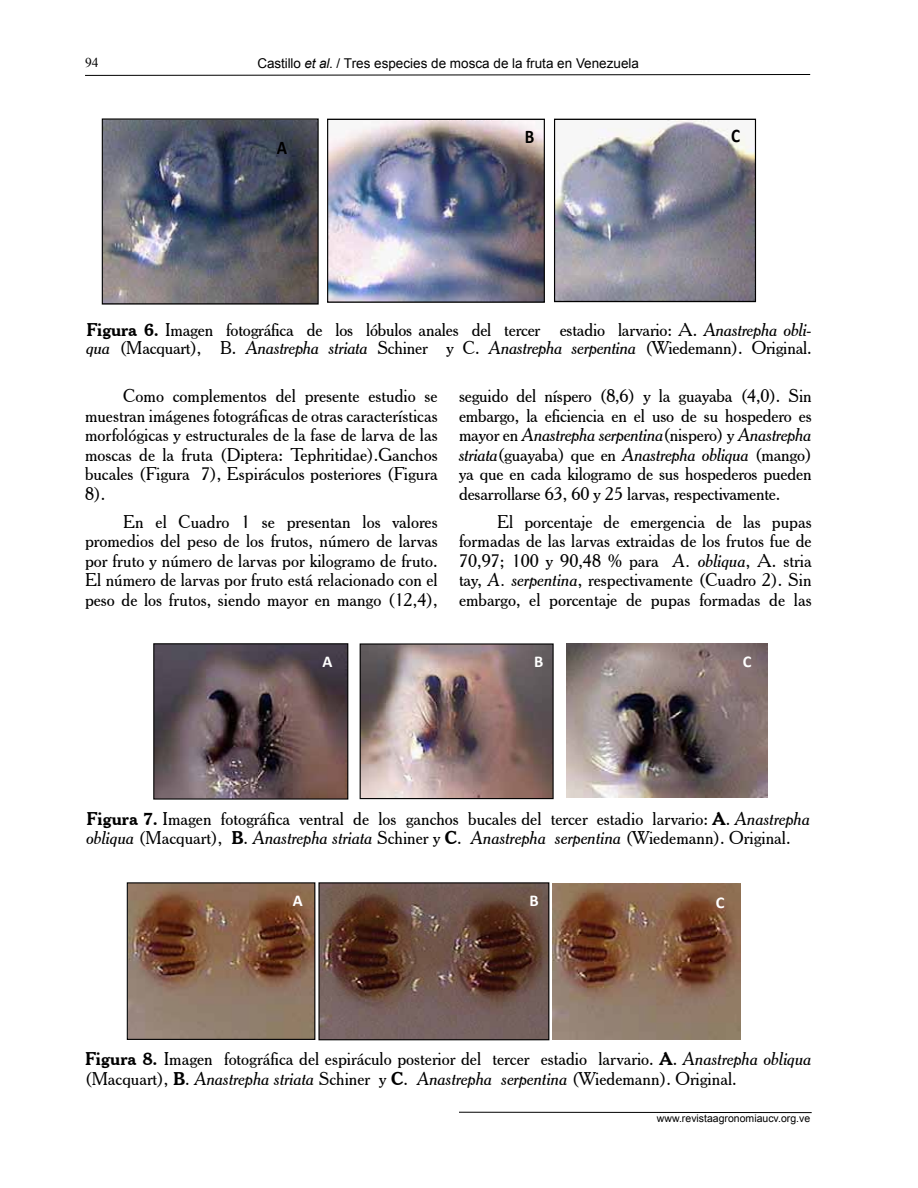
<style>
.page{position:relative;width:918px;height:1188px;background:#fff}
.page>*{position:absolute;margin:0;border:0;box-sizing:border-box;transform-origin:0 0}
.t1{font:700 19.35px "Calibri";color:#000;scale:.88 1}
.t2{font:18px/19.5px "Cheltenham BT";color:#000;text-align:justify}
.t3{font:700 16.5px "Calibri";color:#fff}
.t4{font:13.5px "Arial";color:#000}
.t5{font:13.5px "Times New Roman";color:#000}
.t6{font:10.5px "Arial";color:#000}
.s1{font-style:italic}
.s2{font-weight:700}
</style>
<div class="page">
<svg style="left:85px;top:74px;width:726px;height:2px"></svg>
<hr style="left:459px;top:1112px;width:353px;height:1px;background:#000">
<img style="left:104px;top:121px;width:213px;height:182px">
<div style="left:102px;top:119px;width:217px;height:186px;border:1px solid #000"></div>
<img style="left:556px;top:121px;width:198px;height:179px">
<div style="left:554px;top:119px;width:202px;height:183px;border:1px solid #000"></div>
<img style="left:329px;top:121px;width:214px;height:180px">
<div style="left:327px;top:119px;width:218px;height:184px;border:1px solid #000"></div>
<img style="left:155px;top:645px;width:191px;height:153px">
<div style="left:153px;top:643px;width:195px;height:157px;border:1px solid #000"></div>
<img style="left:362px;top:645px;width:190px;height:152px">
<div style="left:360px;top:643px;width:194px;height:156px;border:1px solid #000"></div>
<img style="left:567px;top:643px;width:200px;height:155px">
<img style="left:129px;top:884px;width:184px;height:154px">
<div style="left:127px;top:882px;width:188px;height:158px;border:1px solid #000"></div>
<img style="left:320px;top:884px;width:227px;height:154px">
<div style="left:318px;top:882px;width:231px;height:158px;border:1px solid #000"></div>
<img style="left:553px;top:884px;width:187px;height:155px">
<p class="t5" style="left:85px;top:54px;width:15px">94</p>
<p class="t4" style="left:258px;top:54px;width:383px">Castillo <span class="s1">et al</span>. / Tres especies de mosca de la fruta en Venezuela</p>
<p class="t1" style="left:277px;top:135px;width:13px">A</p>
<p class="t1" style="left:525px;top:124px;width:12px">B</p>
<p class="t1" style="left:731px;top:123px;width:12px">C</p>
<p class="t2" style="left:87px;top:320px;width:727px;line-height:18px"><span class="s2">Figura 6.</span> Imagen fotográfica de los lóbulos anales del tercer estadio larvario: A. <span class="s1">Anastrepha obli&shy;qua</span> (Macquart), B. <span class="s1">Anastrepha striata</span> Schiner y C. <span class="s1">Anastrepha serpentina</span> (Wiedemann). Original.</p>
<p class="t2" style="left:85px;top:386px;width:354px;text-indent:38px">Como complementos del presente estudio se muestran imágenes fotográficas de otras características morfológicas y estructurales de la fase de larva de las moscas de la fruta (Diptera: Tephritidae).Ganchos bucales (Figura 7), Espiráculos posteriores (Figura 8).</p>
<p class="t2" style="left:85px;top:511px;width:354px;text-indent:38px">En el Cuadro 1 se presentan los valores promedios del peso de los frutos, número de larvas por fruto y número de larvas por kilogramo de fruto.<br>El número de larvas por fruto está relacionado con el peso de los frutos, siendo mayor en mango (12,4),</p>
<p class="t2" style="left:459px;top:386px;width:354px">seguido del níspero (8,6) y la guayaba (4,0). Sin embargo, la eficiencia en el uso de su hospedero es mayor en <span class="s1">Anastrepha serpentina</span>(nispero) y <span class="s1">Anastrepha striata</span>(guayaba) que en <span class="s1">Anastrepha obliqua</span> (mango) ya que en cada kilogramo de sus hospederos pueden desarrollarse 63, 60 y 25 larvas, respectivamente.</p>
<p class="t2" style="left:459px;top:511px;width:354px;text-indent:38px">El porcentaje de emergencia de las pupas formadas de las larvas extraidas de los frutos fue de 70,97; 100 y 90,48 % para <span class="s1">A. obliqua</span>, A. stria tay, <span class="s1">A. serpentina</span>, respectivamente (Cuadro 2). Sin embargo, el porcentaje de pupas formadas de las</p>
<p class="t3" style="left:323px;top:651px;width:11px">A</p>
<p class="t3" style="left:534px;top:651px;width:11px">B</p>
<p class="t3" style="left:743px;top:651px;width:10px">C</p>
<p class="t2" style="left:87px;top:808px;width:725px"><span class="s2">Figura 7.</span> Imagen fotográfica ventral de los ganchos bucales del tercer estadio larvario: <span class="s2">A</span>. <span class="s1">Anastrepha obliqua</span> (Macquart), <span class="s2">B</span>. <span class="s1">Anastrepha striata</span> Schiner y <span class="s2">C</span>. <span class="s1">Anastrepha serpentina</span> (Wiedemann). Original.</p>
<p class="t3" style="left:293px;top:890px;width:11px">A</p>
<p class="t3" style="left:529px;top:890px;width:11px">B</p>
<p class="t3" style="left:716px;top:892px;width:10px">C</p>
<p class="t2" style="left:85px;top:1049px;width:728px"><span class="s2">Figura 8.</span> Imagen fotográfica del espiráculo posterior del tercer estadio larvario. <span class="s2">A</span>. <span class="s1">Anastrepha obliqua </span>(Macquart), <span class="s2">B</span>. <span class="s1">Anastrepha striata</span> Schiner y <span class="s2">C</span>. <span class="s1">Anastrepha serpentina</span> (Wiedemann). Original.</p>
<p class="t6" style="left:657px;top:1112px;width:155px">www.revistaagronomiaucv.org.ve</p>
</div>
